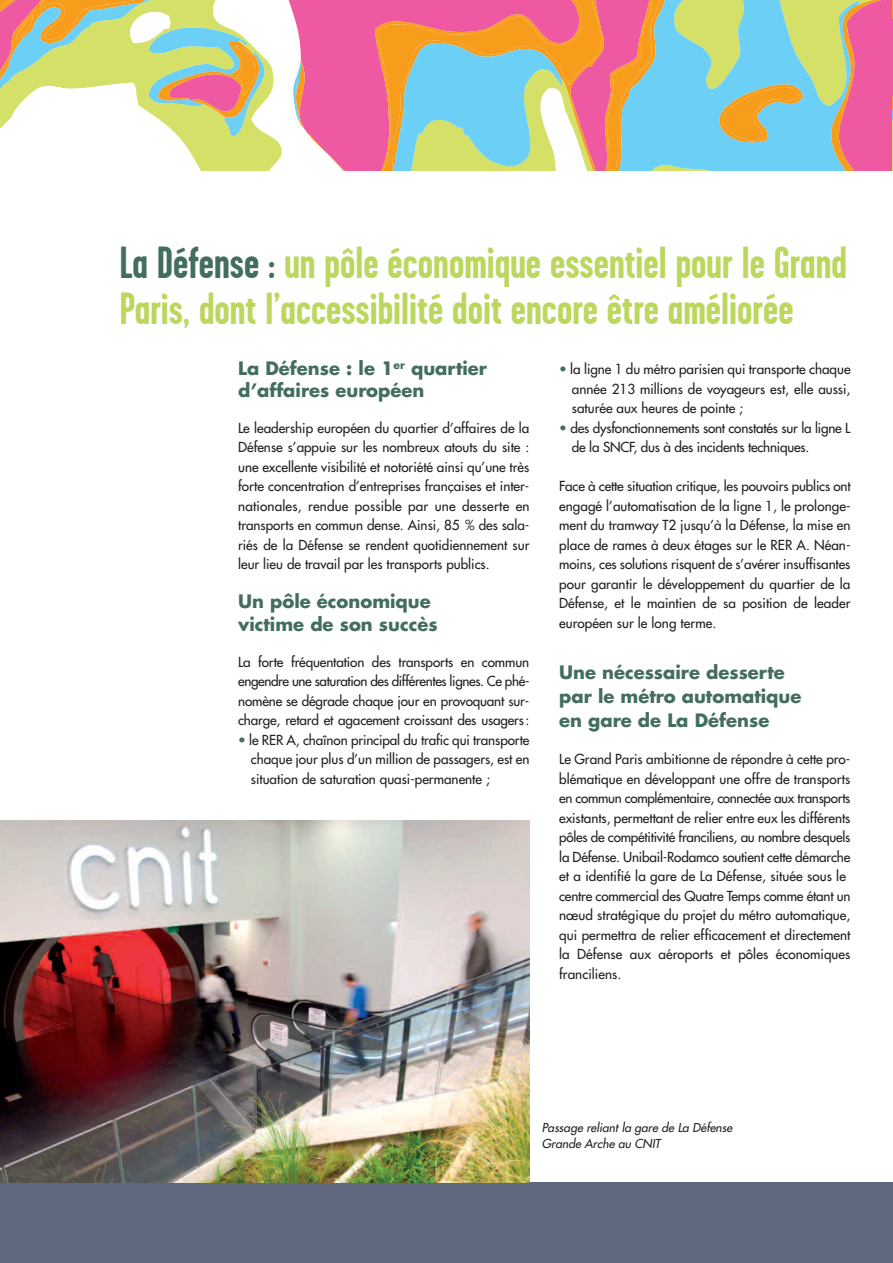
<style>
.page{position:relative;width:893px;height:1263px;background:#fff}
.page>*{position:absolute;margin:0;border:0;box-sizing:border-box;transform-origin:0 0}
.t1{font:700 45px/46.5px "Garage Gothic";color:#bbd75e}
.t2{font:700 18px/22.5px "Futura";color:#436d5f}
.t3{font:13.5px/19.5px "Futura";color:#231f20;text-align:justify}
.t4{font:italic 12px/16.4px "Futura";letter-spacing:.005em;color:#231f20}
.s1{color:#436d5f}
</style>
<div class="page">
<div style="left:0;top:1182px;width:893px;height:81px;background:#5f687f"></div>
<svg style="left:0;top:0;width:893px;height:170px"></svg>
<img style="left:0;top:820px;width:530px;height:362px">
<h1 class="t1" style="left:119px;top:239px;width:729px"><span class="s1">La Défense :</span> un pôle économique essentiel pour le Grand<br>Paris, dont l’accessibilité doit encore être améliorée</h1>
<h2 class="t2" style="left:238px;top:358px;width:250px">La Défense : le 1<sup>er</sup> quartier d’affaires européen</h2>
<p class="t3" style="left:238px;top:419px;width:293px">Le leadership européen du quartier d’affaires de la Défense s’appuie sur les nombreux atouts du site : une excellente visibilité et notoriété ainsi qu’une très forte concentration d’entreprises françaises et inter&shy;nationales, rendue possible par une desserte en transports en commun dense. Ainsi, 85 % des sala&shy;riés de la Défense se rendent quotidiennement sur leur lieu de travail par les transports publics.</p>
<h2 class="t2" style="left:238px;top:592px;width:201px">Un pôle économique victime de son succès</h2>
<p class="t3" style="left:238px;top:653px;width:293px">La forte fréquentation des transports en commun engendre une saturation des différentes lignes. Ce phé&shy;nomène se dégrade chaque jour en provoquant sur&shy;charge, retard et agacement croissant des usagers:</p>
<p class="t3" style="left:251px;top:731px;width:280px;text-indent:-13px"><span class="s1">•</span> le RER A, chaînon principal du trafic qui transporte chaque jour plus d’un million de passagers, est en situation de saturation quasi-permanente ;</p>
<p class="t3" style="left:572px;top:360px;width:280px;text-indent:-13px"><span class="s1">•</span> la ligne 1 du métro parisien qui transporte chaque année 213 millions de voyageurs est, elle aussi, saturée aux heures de pointe ;</p>
<p class="t3" style="left:572px;top:419px;width:280px;text-indent:-13px"><span class="s1">•</span> des dysfonctionnements sont constatés sur la ligne L de la SNCF, dus à des incidents techniques.</p>
<p class="t3" style="left:559px;top:477px;width:293px">Face à cette situation critique, les pouvoirs publics ont engagé l’automatisation de la ligne 1, le prolonge&shy;ment du tramway T2 jusqu’à la Défense, la mise en place de rames à deux étages sur le RER A. Néan&shy;moins, ces solutions risquent de s’avérer insuffisantes pour garantir le développement du quartier de la Défense, et le maintien de sa position de leader européen sur le long terme.</p>
<h2 class="t2" style="left:559px;top:661px;width:244px;line-height:24px">Une nécessaire desserte par le métro automatique en gare de La Défense</h2>
<p class="t3" style="left:559px;top:750px;width:293px;text-align:left">Le Grand Paris ambitionne de répondre à cette pro&shy;blématique en développant une offre de transports en commun complémentaire, connectée aux transports existants, permettant de relier entre eux les différents pôles de compétitivité franciliens, au nombre desquels la Défense. Unibail-Rodamco soutient cette démarche et a identifié la gare de La Défense, située sous le centre commercial des Quatre Temps comme étant un nœud stratégique du projet du métro automatique, qui permettra de relier efficacement et directement la Défense aux aéroports et pôles économiques franciliens.</p>
<p class="t4" style="left:542px;top:1120px;width:192px">Passage reliant la gare de La Défense<br>Grande Arche au CNIT</p>
</div>
